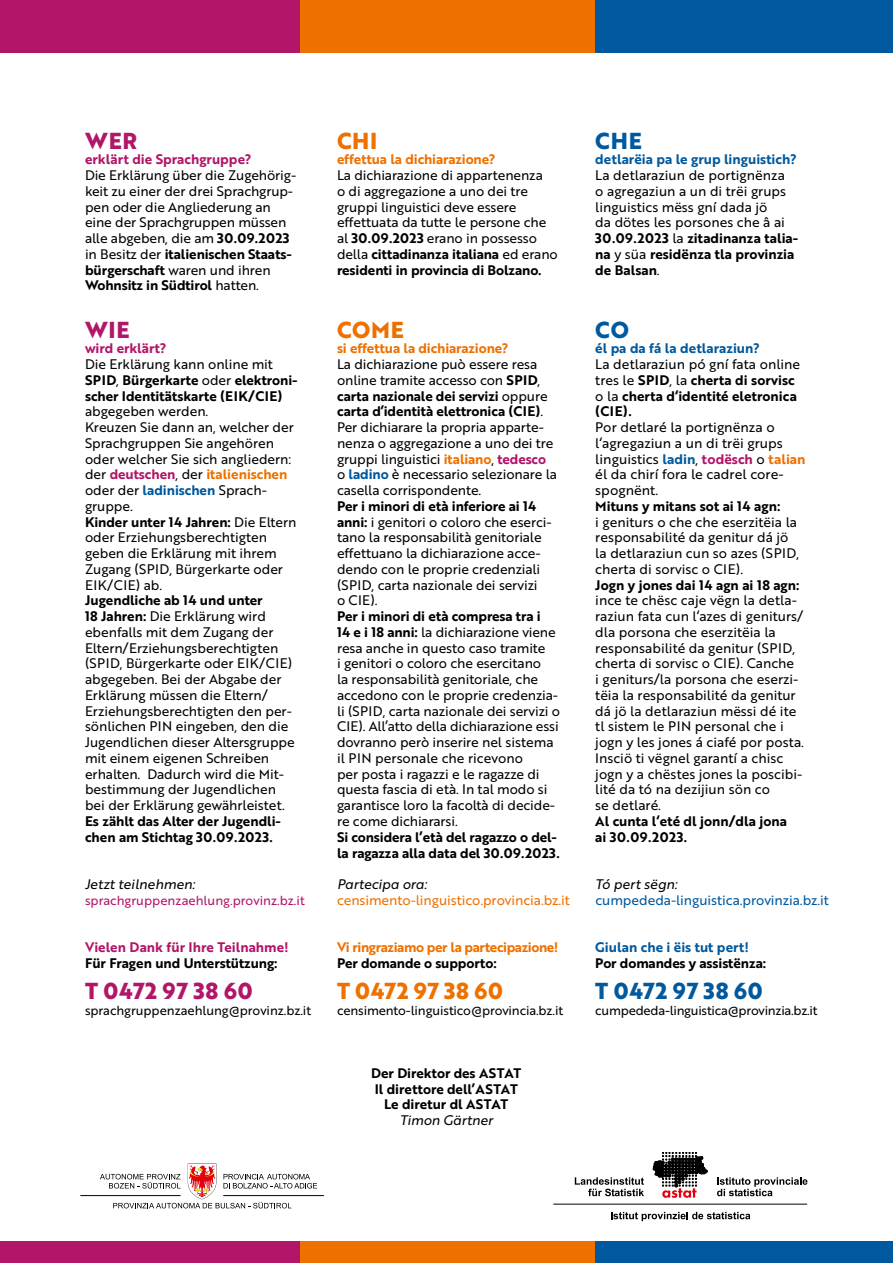
<style>
.page{position:relative;width:893px;height:1263px;background:#fff}
.page>*{position:absolute;margin:0;border:0;box-sizing:border-box;transform-origin:0 0}
.t1{font:700 22.5px "Brother 1816 Extra";letter-spacing:.03em;color:#ee7100}
.t2{font:700 22.5px "Brother 1816 Extra";letter-spacing:.035em;color:#b21668}
.t3{font:700 22.5px "Brother 1816 Extra";letter-spacing:.035em;color:#00599e}
.t4{font:13.5px/15.8px "Brother 1816 Regular";letter-spacing:-.005em;color:#000}
.t5{font:13.5px/15.8px "Brother 1816 Bold";letter-spacing:-.005em;color:#000}
.t6{font:13.5px "Brother 1816 Bold";letter-spacing:-.01em;color:#ee7100}
.t7{font:13.5px "Brother 1816 Bold";color:#00599e}
.t8{font:13.5px "Brother 1816 Bold";color:#b21668}
.t9{font:13.5px "Brother 1816 Regular Italic";color:#000}
.t10{font:13.5px "Brother 1816 Regular";letter-spacing:-.005em;color:#ee7100}
.t11{font:13.5px "Brother 1816 Regular";letter-spacing:-.005em;color:#00599e}
.t12{font:13.5px "Brother 1816 Bold";letter-spacing:-.03em;color:#ee7100}
.t13{font:12.75px "Brother 1816 Regular";letter-spacing:-.01em;color:#000}
.t14{font:12.75px "Brother 1816 Regular";color:#b21668}
.s1{font-family:"Brother 1816 Bold"}
.s2{font-family:"Brother 1816 Regular"}
.s3{font-family:"Brother 1816 Regular";color:#000}
.s4{color:#b21668}
.s5{font-family:"Brother 1816 Bold";color:#00599e}
.s6{font-family:"Brother 1816 Bold";color:#ee7100}
.s7{font-family:"Brother 1816 Bold";color:#b21668}
</style>
<div class="page">
<div style="left:0;top:0;width:319px;height:52px;background:#b21668"></div>
<div style="left:301px;top:0;width:294px;height:52px;background:#ee7100"></div>
<div style="left:595px;top:0;width:298px;height:52px;background:#00599e"></div>
<div style="left:0;top:1241px;width:301px;height:22px;background:#b21668"></div>
<div style="left:301px;top:1241px;width:294px;height:22px;background:#ee7100"></div>
<div style="left:595px;top:1241px;width:298px;height:22px;background:#00599e"></div>
<hr style="left:553px;top:1204px;width:254px;height:1px;background:#000">
<svg style="left:611px;top:1212px;width:139px;height:9px"></svg>
<svg style="left:575px;top:1177px;width:69px;height:19px"></svg>
<svg style="left:653px;top:1152px;width:154px;height:46px"></svg>
<hr style="left:223px;top:1195px;width:101px;height:1px;background:#000">
<hr style="left:80px;top:1195px;width:101px;height:1px;background:#000">
<svg style="left:100px;top:1163px;width:217px;height:45px"></svg>
<h1 class="t2" style="left:85px;top:123px;width:54px">WER</h1>
<p class="t8" style="left:85px;top:149px;width:168px">erklärt die Sprachgruppe?</p>
<p class="t4" style="left:85px;top:167px;width:213px">Die Erklärung über die Zugehörig&shy;keit zu einer der drei Sprachgrup&shy;pen oder die Angliederung an eine der Sprachgruppen müssen alle abgeben, die am <span class="s1">30.09.2023</span></p>
<p class="t5" style="left:85px;top:246px;width:208px"><span class="s2">in Besitz der</span> italienischen Staats-</p>
<p class="t4" style="left:85px;top:261px;width:187px"><span class="s1">bürgerschaft</span> waren und ihren</p>
<p class="t5" style="left:85px;top:277px;width:176px">Wohnsitz in Südtirol <span class="s2">hatten.</span></p>
<h1 class="t2" style="left:85px;top:312px;width:46px">WIE</h1>
<p class="t8" style="left:85px;top:338px;width:83px">wird erklärt?</p>
<p class="t4" style="left:85px;top:356px;width:189px">Die Erklärung kann online mit</p>
<p class="t5" style="left:85px;top:372px;width:214px">SPID<span class="s2">,</span> Bürgerkarte <span class="s2">oder</span> elektroni&shy;scher Identitätskarte (EIK/CIE)</p>
<p class="t4" style="left:85px;top:403px;width:210px">abgegeben werden.<br>Kreuzen Sie dann an, welcher der<br>Sprachgruppen Sie angehören oder welcher Sie sich angliedern:</p>
<p class="t6" style="left:85px;top:464px;width:204px"><span class="s3">der</span> <span class="s4">deutschen</span><span class="s3">, der</span> italienischen</p>
<p class="t4" style="left:85px;top:482px;width:183px">oder der <span class="s5">ladinischen</span> Sprach&shy;gruppe.</p>
<p class="t5" style="left:85px;top:513px;width:213px">Kinder unter 14 Jahren: <span class="s2">Die Eltern</span></p>
<p class="t4" style="left:85px;top:529px;width:199px">oder Erziehungsberechtigten geben die Erklärung mit ihrem<br>Zugang (SPID, Bürgerkarte oder<br>EIK/CIE) ab.</p>
<p class="t5" style="left:85px;top:592px;width:179px">Jugendliche ab 14 und unter</p>
<p class="t4" style="left:85px;top:608px;width:211px"><span class="s1">18 Jahren:</span> Die Erklärung wird ebenfalls mit dem Zugang der<br>Eltern/Erziehungsberechtigten (SPID, Bürgerkarte oder EIK/CIE) abgegeben. Bei der Abgabe der<br>Erklärung müssen die Eltern/<br>Erziehungsberechtigten den per&shy;sönlichen PIN eingeben, den die<br>Jugendlichen dieser Altersgruppe mit einem eigenen Schreiben erhalten. Dadurch wird die Mit&shy;bestimmung der Jugendlichen bei der Erklärung gewährleistet.</p>
<p class="t5" style="left:85px;top:813px;width:197px">Es zählt das Alter der Jugendli&shy;chen am Stichtag 30.09.2023.</p>
<p class="t9" style="left:85px;top:874px;width:111px">Jetzt teilnehmen:</p>
<p class="t14" style="left:85px;top:890px;width:221px">sprachgruppenzaehlung.provinz.bz.it</p>
<p class="t8" style="left:85px;top:937px;width:205px">Vielen Dank für Ihre Teilnahme!</p>
<p class="t5" style="left:85px;top:954px;width:194px">Für Fragen und Unterstützung:</p>
<h1 class="t2" style="left:85px;top:974px;width:169px">T 0472 97 38 60</h1>
<p class="t13" style="left:85px;top:1001px;width:228px">sprachgruppenzaehlung@provinz.bz.it</p>
<h1 class="t1" style="left:337px;top:123px;width:42px">CHI</h1>
<p class="t6" style="left:337px;top:149px;width:160px">effettua la dichiarazione?</p>
<p class="t4" style="left:337px;top:167px;width:211px">La dichiarazione di appartenenza o di aggregazione a uno dei tre gruppi linguistici deve essere effettuata da tutte le persone che al <span class="s1">30.09.2023</span> erano in possesso</p>
<p class="t5" style="left:337px;top:246px;width:222px"><span class="s2">della</span> cittadinanza italiana <span class="s2">ed erano </span>residenti in provincia di Bolzano.</p>
<h1 class="t1" style="left:337px;top:312px;width:68px">COME</h1>
<p class="t6" style="left:337px;top:338px;width:173px">si effettua la dichiarazione?</p>
<p class="t4" style="left:337px;top:356px;width:205px">La dichiarazione può essere resa online tramite accesso con <span class="s1">SPID</span>,</p>
<p class="t5" style="left:337px;top:387px;width:212px">carta nazionale dei servizi <span class="s2">oppure </span>carta d’identità elettronica (CIE)<span class="s2">.</span></p>
<p class="t4" style="left:337px;top:419px;width:222px">Per dichiarare la propria apparte&shy;nenza o aggregazione a uno dei tre gruppi linguistici <span class="s6">italiano</span>, <span class="s7">tedesco </span>o <span class="s5">ladino</span> è necessario selezionare la casella corrispondente.</p>
<p class="t5" style="left:337px;top:498px;width:201px">Per i minori di età inferiore ai 14</p>
<p class="t4" style="left:337px;top:513px;width:216px"><span class="s1">anni:</span> i genitori o coloro che eserci&shy;tano la responsabilità genitoriale effettuano la dichiarazione acce&shy;dendo con le proprie credenziali (SPID, carta nazionale dei servizi<br>o CIE).</p>
<p class="t5" style="left:337px;top:608px;width:205px">Per i minori di età compresa tra i</p>
<p class="t4" style="left:337px;top:624px;width:225px"><span class="s1">14 e i 18 anni:</span> la dichiarazione viene resa anche in questo caso tramite<br>i genitori o coloro che esercitano<br>la responsabilità genitoriale, che accedono con le proprie credenzia&shy;li (SPID, carta nazionale dei servizi o CIE). All’atto della dichiarazione essi dovranno però inserire nel sistema il PIN personale che ricevono<br>per posta i ragazzi e le ragazze di questa fascia di età. In tal modo si garantisce loro la facoltà di decide&shy;re come dichiararsi.</p>
<p class="t5" style="left:337px;top:828px;width:224px">Si considera l’età del ragazzo o del&shy;la ragazza alla data del 30.09.2023.</p>
<p class="t9" style="left:337px;top:874px;width:91px">Partecipa ora:</p>
<h1 class="t3" style="left:595px;top:123px;width:48px">CHE</h1>
<p class="t7" style="left:595px;top:149px;width:203px">detlarëia pa le grup linguistich?</p>
<p class="t4" style="left:595px;top:167px;width:192px">La detlaraziun de portignënza o agregaziun a un di trëi grups linguistics mëss gní dada jö da dötes les porsones che â ai</p>
<p class="t5" style="left:595px;top:230px;width:204px">30.09.2023 <span class="s2">la</span> zitadinanza talia&shy;na <span class="s2">y süa</span> residënza tla provinzia de Balsan<span class="s2">.</span></p>
<h1 class="t3" style="left:595px;top:312px;width:35px">CO</h1>
<p class="t7" style="left:595px;top:338px;width:166px">él pa da fá la detlaraziun?</p>
<p class="t4" style="left:595px;top:356px;width:206px">La detlaraziun pó gní fata online</p>
<p class="t5" style="left:595px;top:372px;width:203px"><span class="s2">tres le</span> SPID<span class="s2">, la</span> cherta di sorvisc <span class="s2">o la</span> cherta d‘identité eletronica (CIE).</p>
<p class="t4" style="left:595px;top:419px;width:212px">Por detlaré la portignënza o l‘agregaziun a un di trëi grups linguistics <span class="s5">ladin</span>, <span class="s7">todësch</span> o <span class="s6">talian </span>él da chirí fora le cadrel core&shy;spognënt.</p>
<p class="t5" style="left:595px;top:498px;width:186px">Mituns y mitans sot ai 14 agn:</p>
<p class="t4" style="left:595px;top:513px;width:206px">i geniturs o che che eserzitëia la responsabilité da genitur dá jö la detlaraziun cun so azes (SPID, cherta di sorvisc o CIE).</p>
<p class="t5" style="left:595px;top:576px;width:206px">Jogn y jones dai 14 agn ai 18 agn:</p>
<p class="t4" style="left:595px;top:592px;width:210px">ince te chësc caje vëgn la detla&shy;raziun fata cun l‘azes di geniturs/ dla porsona che eserzitëia la responsabilité da genitur (SPID, cherta di sorvisc o CIE). Canche<br>i geniturs/la porsona che eserzi&shy;tëia la responsabilité da genitur dá jö la detlaraziun mëssi dé ite tl sistem le PIN personal che i jogn y les jones á ciafé por posta.<br>Insciö ti vëgnel garantí a chisc jogn y a chëstes jones la poscibi&shy;lité da tó na dezijiun sön co<br>se detlaré.</p>
<p class="t5" style="left:595px;top:813px;width:193px">Al cunta l‘eté dl jonn/dla jona ai 30.09.2023.</p>
<p class="t9" style="left:595px;top:874px;width:84px">Tó pert sëgn:</p>
<p class="t10" style="left:337px;top:890px;width:234px">censimento-linguistico.provincia.bz.it</p>
<p class="t11" style="left:595px;top:890px;width:235px">cumpededa-linguistica.provinzia.bz.it</p>
<p class="t12" style="left:337px;top:937px;width:223px">Vi ringraziamo per la partecipazione!</p>
<p class="t5" style="left:337px;top:954px;width:161px">Per domande o supporto:</p>
<h1 class="t1" style="left:337px;top:974px;width:167px">T 0472 97 38 60</h1>
<p class="t7" style="left:595px;top:937px;width:155px">Giulan che i ëis tut pert!</p>
<p class="t5" style="left:595px;top:954px;width:172px">Por domandes y assistënza:</p>
<h1 class="t3" style="left:595px;top:974px;width:169px">T 0472 97 38 60</h1>
<p class="t13" style="left:337px;top:1001px;width:228px">censimento-linguistico@provincia.bz.it</p>
<p class="t13" style="left:595px;top:1001px;width:224px">cumpededa-linguistica@provinzia.bz.it</p>
<p class="t5" style="left:371px;top:1065px;width:152px;text-align:center">Der Direktor des ASTAT<br>Il direttore dell’ASTAT<br>Le diretur dl ASTAT</p>
<p class="t9" style="left:400px;top:1110px;width:94px">Timon Gärtner</p>
</div>
